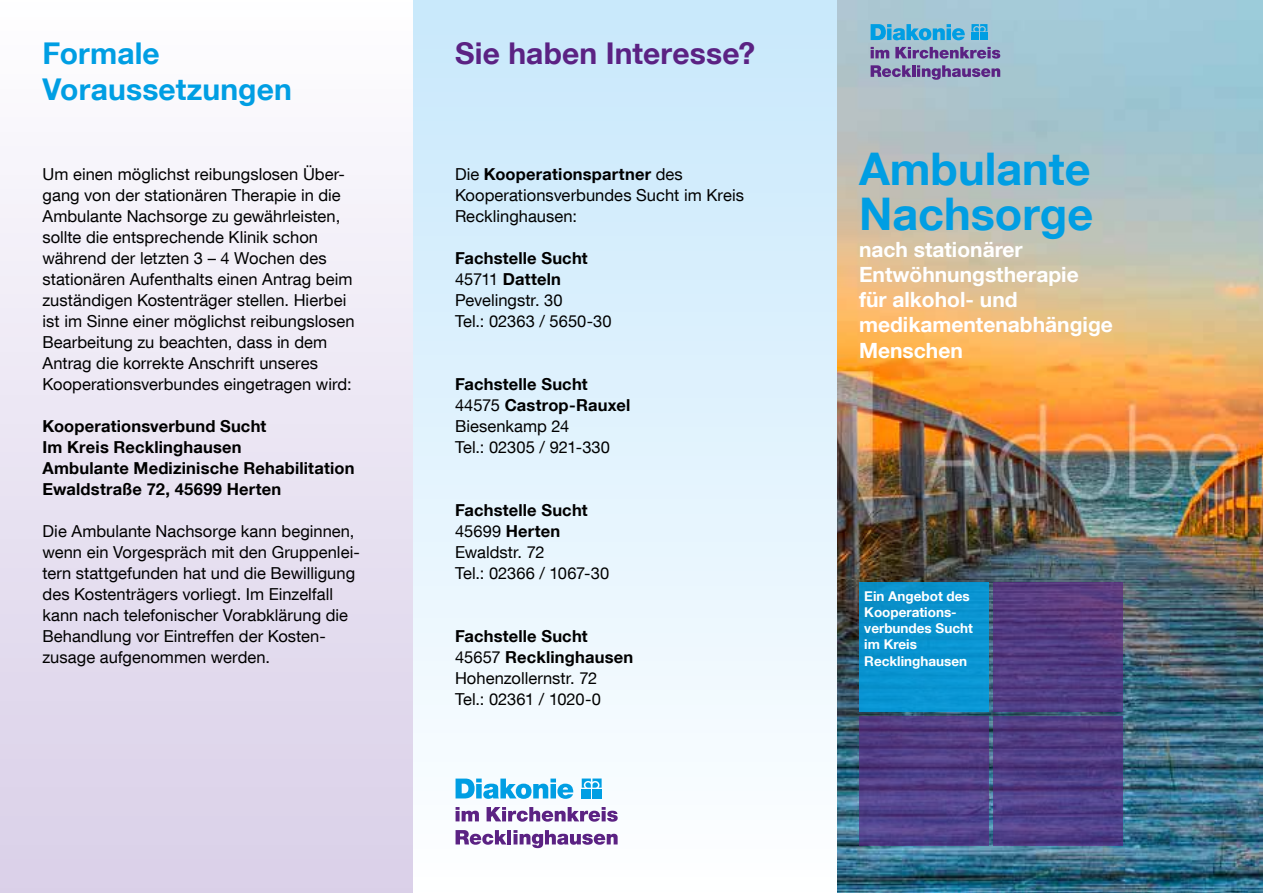
<style>
.page{position:relative;width:1263px;height:893px;background:#fff}
.page>*{position:absolute;margin:0;border:0;box-sizing:border-box;transform-origin:0 0}
.t1{font:700 45px/45px "Helvetica Neue LT Com";color:#009ee3}
.t2{font:700 30px/36px "Helvetica Neue LT Com";letter-spacing:.005em;color:#009ee3}
.t3{font:700 30px "Helvetica Neue LT Com";letter-spacing:.005em;color:#5b2283}
.t4{font:700 21px/25.2px "Helvetica Neue LT Com";color:#fff}
.t5{font:16.5px/21px "Helvetica Neue LT Com";letter-spacing:.005em;color:#000}
.t6{font:700 16.5px/21px "Helvetica Neue LT Com";letter-spacing:.01em;color:#000}
.t7{font:700 13.5px/16.2px "Helvetica Neue LT Com";color:#fff}
.s1{font-weight:700}
</style>
<div class="page">
<div style="left:412px;top:0;width:426px;height:893px;background:linear-gradient(to bottom,#c7e8fb,#fdfeff)"></div>
<div style="left:0;top:0;width:412px;height:893px;background:linear-gradient(to bottom,#fefdff,#d9cfe8)"></div>
<img style="left:838px;top:0;width:425px;height:893px">
<div style="left:859px;top:583px;width:130px;height:129px;background:#0993d0"></div>
<svg style="left:993px;top:583px;width:130px;height:129px;background:#533b80"></svg>
<svg style="left:859px;top:716px;width:130px;height:130px;background:#503e86"></svg>
<svg style="left:993px;top:716px;width:130px;height:130px;background:#4f3d84"></svg>
<svg style="left:871px;top:24px;width:94px;height:16px;background:#47afdb"></svg>
<svg style="left:971px;top:24px;width:16px;height:7px"></svg>
<div style="left:971px;top:33px;width:8px;height:7px;background:#009ee3"></div>
<div style="left:980px;top:33px;width:7px;height:7px;background:#009ee3"></div>
<svg style="left:871px;top:47px;width:18px;height:11px"></svg>
<svg style="left:895px;top:47px;width:105px;height:12px"></svg>
<svg style="left:871px;top:65px;width:129px;height:15px;background:#877ead"></svg>
<svg style="left:455px;top:779px;width:118px;height:20px"></svg>
<svg style="left:582px;top:778px;width:20px;height:10px"></svg>
<div style="left:582px;top:789px;width:9px;height:9px;background:#009ee3"></div>
<div style="left:592px;top:789px;width:10px;height:9px;background:#009ee3"></div>
<svg style="left:456px;top:807px;width:23px;height:14px"></svg>
<svg style="left:487px;top:807px;width:131px;height:15px"></svg>
<svg style="left:455px;top:830px;width:52px;height:15px"></svg>
<hr style="left:507px;top:830px;width:4px;height:14px;background:#5b2283">
<svg style="left:513px;top:830px;width:105px;height:18px"></svg>
<h2 class="t2" style="left:43px;top:34px;width:251px">Formale<br>Voraussetzungen</h2>
<p class="t5" style="left:43px;top:163px;width:314px">Um einen möglichst reibungslosen Über&shy;gang von der stationären Therapie in die Ambulante Nachsorge zu gewährleisten, sollte die entsprechende Klinik schon während der letzten 3 – 4 Wochen des stationären Aufenthalts einen Antrag beim zuständigen Kostenträger stellen. Hierbei ist im Sinne einer möglichst reibungslosen Bearbeitung zu beachten, dass in dem Antrag die korrekte Anschrift unseres Kooperationsverbundes eingetragen wird:</p>
<p class="t6" style="left:43px;top:415px;width:314px">Kooperationsverbund Sucht<br>Im Kreis Recklinghausen<br>Ambulante Medizinische Rehabilitation<br>Ewaldstraße 72, 45699 Herten</p>
<p class="t5" style="left:43px;top:520px;width:319px">Die Ambulante Nachsorge kann beginnen, wenn ein Vorgespräch mit den Gruppenlei&shy;tern stattgefunden hat und die Bewilligung des Kostenträgers vorliegt. Im Einzelfall kann nach telefonischer Vorabklärung die Behandlung vor Eintreffen der Kosten&shy;zusage aufgenommen werden.</p>
<h2 class="t3" style="left:455px;top:34px;width:302px">Sie haben Interesse?</h2>
<p class="t5" style="left:455px;top:163px;width:290px">Die <span class="s1">Kooperationspartner</span> des<br>Kooperationsverbundes Sucht im Kreis<br>Recklinghausen:</p>
<p class="t5" style="left:455px;top:247px;width:158px"><span class="s1">Fachstelle Sucht<br></span>45711 <span class="s1">Datteln<br></span>Pevelingstr. 30<br>Tel.: 02363 / 5650-30</p>
<p class="t5" style="left:455px;top:373px;width:177px"><span class="s1">Fachstelle Sucht<br></span>44575 <span class="s1">Castrop-Rauxel<br></span>Biesenkamp 24<br>Tel.: 02305 / 921-330</p>
<p class="t5" style="left:455px;top:499px;width:156px"><span class="s1">Fachstelle Sucht<br></span>45699 <span class="s1">Herten<br></span>Ewaldstr. 72<br>Tel.: 02366 / 1067-30</p>
<p class="t5" style="left:455px;top:625px;width:180px"><span class="s1">Fachstelle Sucht<br></span>45657 <span class="s1">Recklinghausen<br></span>Hohenzollernstr. 72<br>Tel.: 02361 / 1020-0</p>
<h1 class="t1" style="left:859px;top:145px;width:236px">Ambulante<br>Nachsorge</h1>
<p class="t4" style="left:859px;top:236px;width:255px">nach stationärer<br>Entwöhnungstherapie<br>für alkohol- und medikamentenabhängige<br>Menschen</p>
<p class="t7" style="left:864px;top:587px;width:110px">Ein Angebot des<br>Kooperations&shy;verbundes Sucht im Kreis<br>Recklinghausen</p>
</div>
